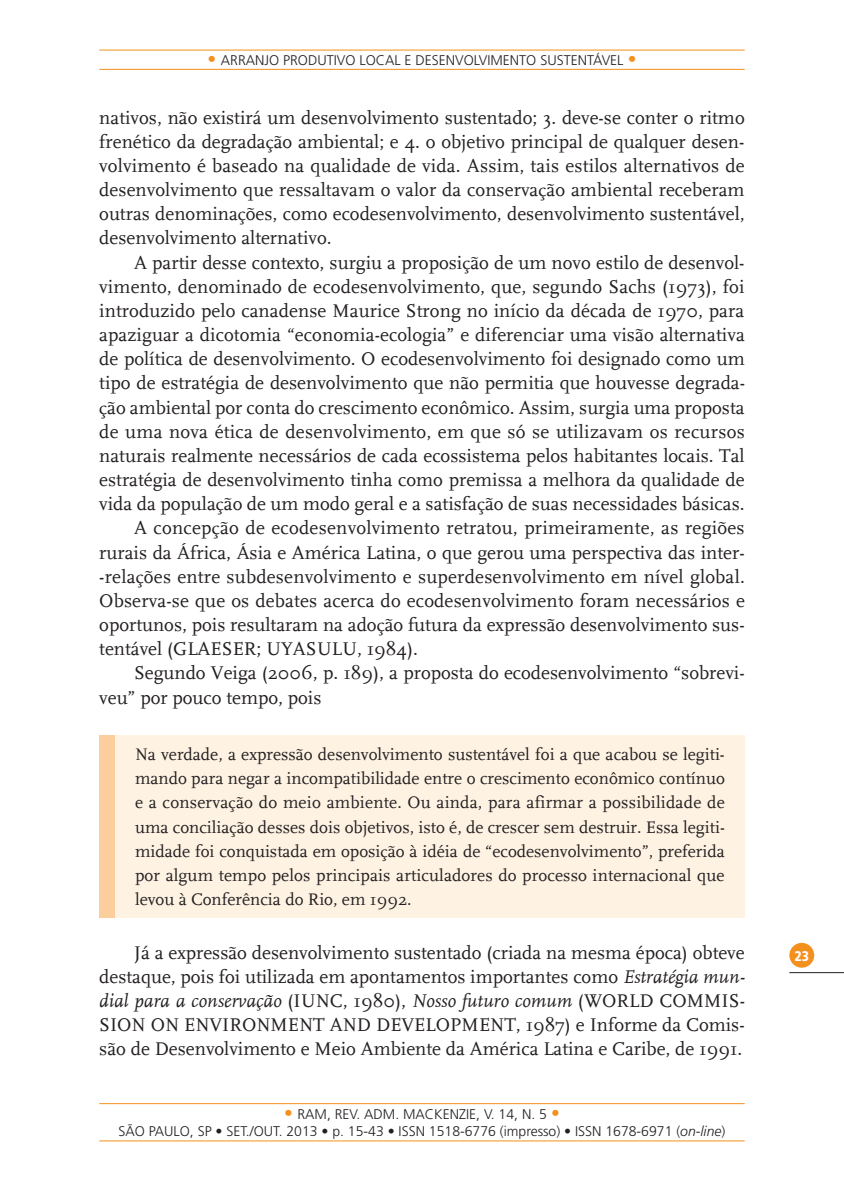
<style>
.page{position:relative;width:844px;height:1191px;background:#fff}
.page>*{position:absolute;margin:0;border:0;box-sizing:border-box;transform-origin:0 0}
.t1{font:19.25px/24.2px "FF Scala Definitiver";color:#231f20;text-align:justify}
.t2{font:italic 19.25px "FF Scala Definitive";color:#231f20}
.t3{font:17.5px/24.2px "FF Scala Definitiver";color:#231f20;text-align:justify}
.t4{font:300 14px/16.8px "Frutiger LT Std";color:#231f20;text-align:center}
.t5{font:900 condensed 14px "Frutiger LT Std";color:#fff}
.s1{font-size:17.5px;color:#f4901d}
.s2{font-family:"FF Scala Definitive";font-style:italic}
.s3{font-family:"FF Scala Definitiver";font-style:normal}
.s4{font-style:italic}
</style>
<div class="page">
<div style="left:789px;top:943px;width:25px;height:24px;background:#f4901d;border-radius:50%"></div>
<hr style="left:789px;top:972px;width:54px;height:1px;background:#231f20">
<hr style="left:99px;top:1140px;width:645px;height:1px;background:#f4901d">
<hr style="left:99px;top:1103px;width:645px;height:1px;background:#f4901d">
<hr style="left:99px;top:69px;width:645px;height:1px;background:#f4901d">
<hr style="left:99px;top:50px;width:645px;height:1px;background:#f4901d">
<div style="left:99px;top:734px;width:16px;height:183px;background:#fcce9d"></div>
<div style="left:115px;top:734px;width:629px;height:183px;background:#fef2e3"></div>
<p class="t4" style="left:207px;top:52px;width:430px"><span class="s1">•</span> ARRANJO PRODUTIVO LOCAL E DESENVOLVIMENTO SUSTENTÁVEL <span class="s1">•</span></p>
<p class="t1" style="left:99px;top:106px;width:646px">nativos, não existirá um desenvolvimento sustentado; 3. deve-se conter o ritmo frenético da degradação ambiental; e 4. o objetivo principal de qualquer desen&shy;volvimento é baseado na qualidade de vida. Assim, tais estilos alternativos de desenvolvimento que ressaltavam o valor da conservação ambiental receberam outras denominações, como ecodesenvolvimento, desenvolvimento sustentável, desenvolvimento alternativo.</p>
<p class="t1" style="left:134px;top:251px;width:612px">A partir desse contexto, surgiu a proposição de um novo estilo de desenvol-</p>
<p class="t1" style="left:99px;top:275px;width:646px">vimento, denominado de ecodesenvolvimento, que, segundo Sachs (1973), foi</p>
<p class="t1" style="left:99px;top:299px;width:646px">introduzido pelo canadense Maurice Strong no início da década de 1970, para</p>
<p class="t1" style="left:99px;top:323px;width:647px">apaziguar a dicotomia “economia-ecologia” e diferenciar uma visão alternativa</p>
<p class="t1" style="left:99px;top:347px;width:646px">de política de desenvolvimento. O ecodesenvolvimento foi designado como um</p>
<p class="t1" style="left:99px;top:371px;width:647px">tipo de estratégia de desenvolvimento que não permitia que houvesse degrada-</p>
<p class="t1" style="left:99px;top:395px;width:646px">ção ambiental por conta do crescimento econômico. Assim, surgia uma proposta</p>
<p class="t1" style="left:99px;top:420px;width:646px">de uma nova ética de desenvolvimento, em que só se utilizavam os recursos</p>
<p class="t1" style="left:99px;top:444px;width:646px">naturais realmente necessários de cada ecossistema pelos habitantes locais. Tal</p>
<p class="t1" style="left:99px;top:468px;width:646px">estratégia de desenvolvimento tinha como premissa a melhora da qualidade de</p>
<p class="t1" style="left:99px;top:492px;width:646px">vida da população de um modo geral e a satisfação de suas necessidades básicas.</p>
<p class="t1" style="left:134px;top:516px;width:612px">A concepção de ecodesenvolvimento retratou, primeiramente, as regiões</p>
<p class="t1" style="left:99px;top:540px;width:646px">rurais da África, Ásia e América Latina, o que gerou uma perspectiva das inter-</p>
<p class="t1" style="left:99px;top:565px;width:646px">-relações entre subdesenvolvimento e superdesenvolvimento em nível global.</p>
<p class="t1" style="left:99px;top:589px;width:647px">Observa-se que os debates acerca do ecodesenvolvimento foram necessários e</p>
<p class="t1" style="left:99px;top:613px;width:646px">oportunos, pois resultaram na adoção futura da expressão desenvolvimento sus-</p>
<p class="t1" style="left:99px;top:637px;width:320px">tentável (GLAESER; UYASULU, 1984).</p>
<p class="t1" style="left:134px;top:661px;width:612px">Segundo Veiga (2006, p. 189), a proposta do ecodesenvolvimento “sobrevi-</p>
<p class="t1" style="left:99px;top:685px;width:224px">veu” por pouco tempo, pois</p>
<p class="t3" style="left:135px;top:742px;width:591px">Na verdade, a expressão desenvolvimento sustentável foi a que acabou se legiti&shy;mando para negar a incompatibilidade entre o crescimento econômico contínuo e a conservação do meio ambiente. Ou ainda, para afirmar a possibilidade de uma conciliação desses dois objetivos, isto é, de crescer sem destruir. Essa legiti&shy;midade foi conquistada em oposição à idéia de “ecodesenvolvimento”, preferida por algum tempo pelos principais articuladores do processo internacional que levou à Conferência do Rio, em 1992.</p>
<p class="t1" style="left:99px;top:940px;width:646px;text-align:right">Já a expressão desenvolvimento sustentado (criada na mesma época) obteve destaque, pois foi utilizada em apontamentos importantes como <span class="s2">Estratégia mun-</span></p>
<p class="t2" style="left:99px;top:991px;width:647px">dial para a conservação <span class="s3">(IUNC, 1980),</span> Nosso futuro comum <span class="s3">(WORLD COMMIS-</span></p>
<p class="t1" style="left:99px;top:1013px;width:646px">SION ON ENVIRONMENT AND DEVELOPMENT, 1987) e Informe da Comis&shy;são de Desenvolvimento e Meio Ambiente da América Latina e Caribe, de 1991.</p>
<p class="t4" style="left:118px;top:1106px;width:608px"><span class="s1">•</span> RAM, REV. ADM. MACKENZIE, V. 14, N. 5 <span class="s1">•<br></span>SÃO PAULO, SP • SET./OUT. 2013 • P. 15-43 • ISSN 1518-6776 (IMPRESSO) • ISSN 1678-6971 (<span class="s4">on-line</span>)</p>
<p class="t5" style="left:794px;top:947px;width:16px">23</p>
</div>
